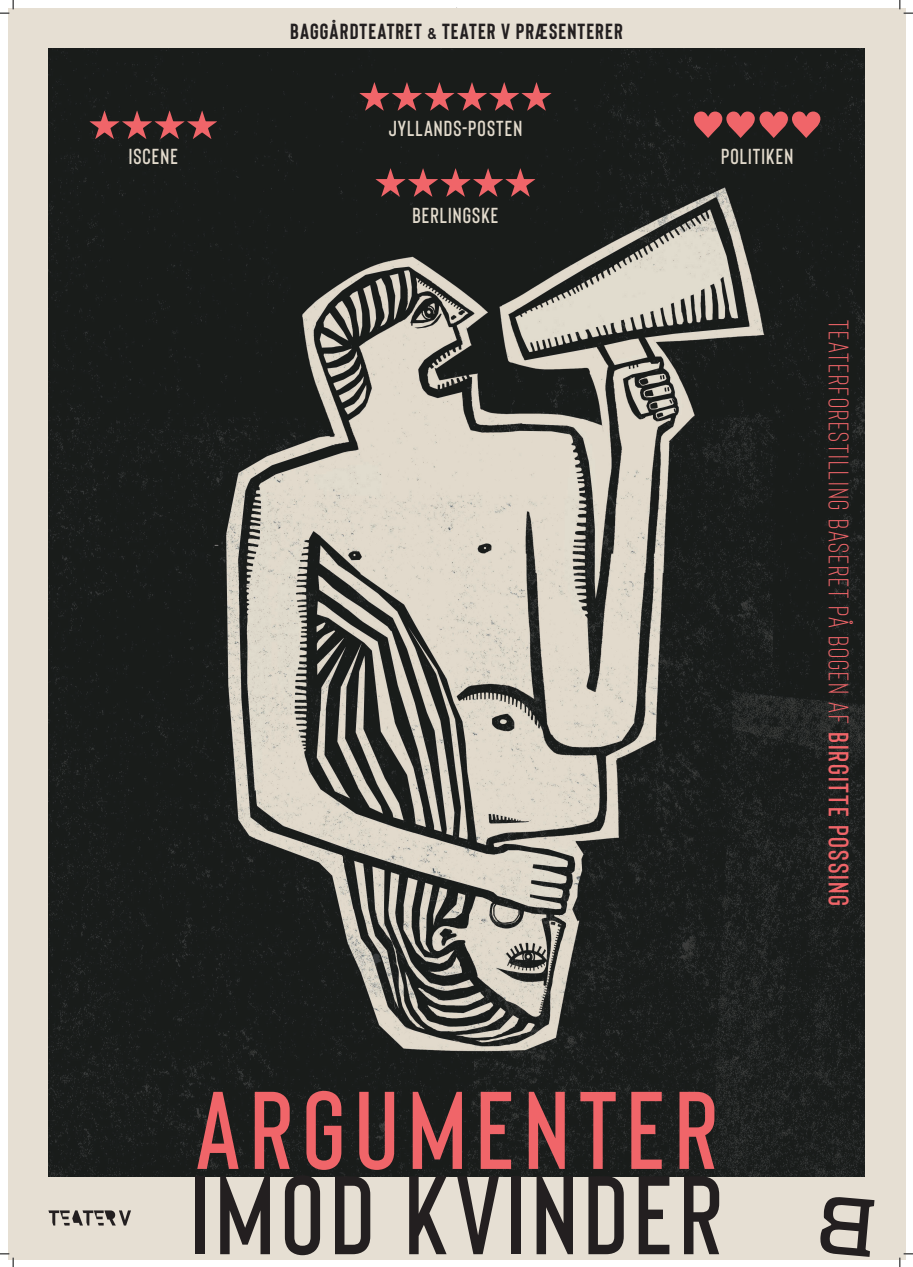
<style>
.page{position:relative;width:913px;height:1267px;background:#fff}
.page>*{position:absolute;margin:0;border:0;box-sizing:border-box;transform-origin:0 0}
.t1{font:600 111.25px "Bison";letter-spacing:.06em;color:#231f20}
.t2{font:600 110.06px "Bison";letter-spacing:.09em;color:#f06569}
.t3{font:28.12px "Bison";letter-spacing:.07em;color:#f06569}
.t4{font:700 21.88px "Bison";letter-spacing:.05em;color:#231f20}
.t5{font:600 21.69px "Bison";letter-spacing:.05em;color:#e2dacc}
.s1{font-size:15.62px}
.s2{font-weight:600}
</style>
<div class="page">
<div style="left:8px;top:8px;width:896px;height:1251px;background:#e6dfd3"></div>
<img style="left:48px;top:49px;width:816px;height:1127px">
<svg style="left:820px;top:1197px;width:54px;height:59px"></svg>
<svg style="left:359px;top:82px;width:192px;height:29px"></svg>
<svg style="left:375px;top:168px;width:160px;height:29px"></svg>
<svg style="left:89px;top:110px;width:128px;height:29px"></svg>
<svg style="left:693px;top:111px;width:127px;height:27px"></svg>
<svg style="left:48px;top:1210px;width:83px;height:15px"></svg>
<svg style="left:0;top:0;width:14px;height:14px"></svg>
<svg style="left:0;top:1253px;width:14px;height:13px"></svg>
<svg style="left:899px;top:0;width:13px;height:14px"></svg>
<svg style="left:899px;top:1253px;width:13px;height:13px"></svg>
<p class="t5" style="left:129px;top:143px;width:51px">ISCENE</p>
<p class="t4" style="left:290px;top:17px;width:334px">BAGGÅRDTEATRET <span class="s1">&amp;</span> TEATER V PRÆSENTERER</p>
<p class="t5" style="left:388px;top:115px;width:135px">JYLLANDS-POSTEN</p>
<p class="t5" style="left:412px;top:202px;width:88px">BERLINGSKE</p>
<p class="t5" style="left:720px;top:143px;width:73px">POLITIKEN</p>
<p class="t3" style="left:855px;top:320px;width:587px;rotate:90deg">teaterforestilling BASERET PÅ BOGEN af <span class="s2">BIRGITTE POSSING</span></p>
<h2 class="t2" style="left:195px;top:1062px;width:523px">ARGUMENTER</h2>
<h1 class="t1" style="left:190px;top:1146px;width:533px">IMOD KVINDER</h1>
</div>
